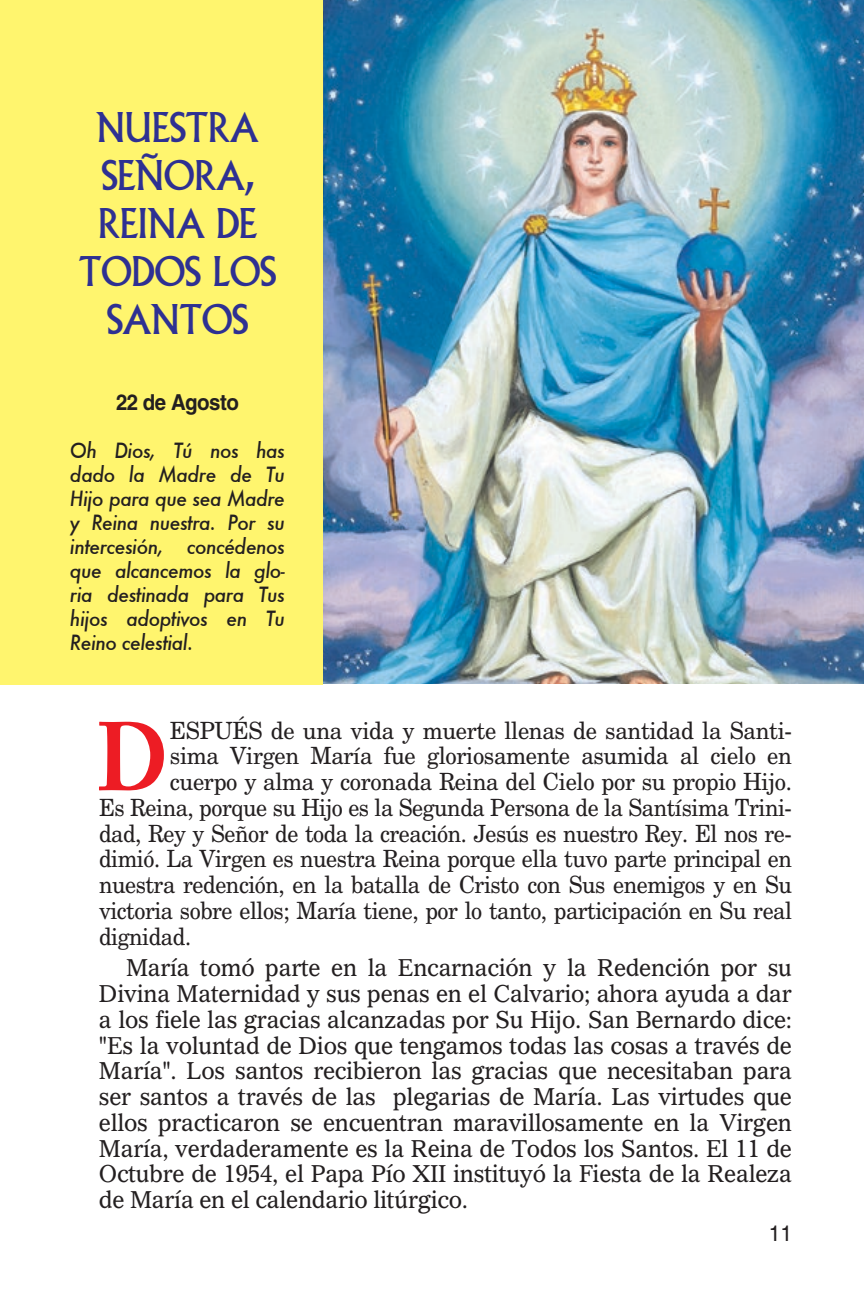
<style>
.page{position:relative;width:864px;height:1296px;background:#fff}
.page>*{position:absolute;margin:0;border:0;box-sizing:border-box;transform-origin:0 0}
.t1{font:700 96.2px "Adobe Caslon Pro";color:#ed1c24;scale:.88 1}
.t2{font:40px/48px "Albertus";letter-spacing:-.025em;color:#2e3092;text-align:center;scale:.93 1}
.t3{font:23.8px/25.8px "Gazette LH";letter-spacing:-.015em;color:#231f20;text-align:justify;scale:.95 1}
.t4{font:23.8px "New Century Schlbk";letter-spacing:-.02em;color:#231f20;scale:.93 1}
.t5{font:23.8px "New Century Schlbk";letter-spacing:-.02em;color:#231f20;scale:.95 1}
.t6{font:700 22px "Helvetica";letter-spacing:-.025em;color:#231f20;scale:.93 1}
.t7{font:22px "Helvetica";color:#231f20;scale:.95 1}
.t8{font:italic 500 20.4px/24px "Futura";letter-spacing:-.025em;color:#231f20;text-align:justify;scale:.93 1}
</style>
<div class="page">
<img style="left:323px;top:0;width:541px;height:684px">
<div style="left:0;top:0;width:323px;height:684px;background:#fff56e"></div>
<h2 class="t2" style="left:79px;top:104px;width:214px">NUESTRA<br>SEñORA,<br>REINA DE<br>TODOS LOS<br>SANTOS</h2>
<p class="t6" style="left:116px;top:388px;width:134px">22 de Agosto</p>
<p class="t8" style="left:70px;top:438px;width:233px">Oh Dios, Tú nos has dado la Madre de Tu Hijo para que sea Madre y Reina nuestra. Por su intercesión, concédenos que alcancemos la glo&shy;ria destinada para Tus hijos adoptivos en Tu Reino celestial.</p>
<h1 class="t1" style="left:97px;top:701px;width:82px">D</h1>
<p class="t5" style="left:170px;top:715px;width:656px">ESPUÉS de una vida y muerte llenas de santidad la Santi-</p>
<p class="t5" style="left:170px;top:741px;width:656px">sima Virgen María fue gloriosamente asumida al cielo en</p>
<p class="t5" style="left:170px;top:767px;width:656px">cuerpo y alma y coronada Reina del Cielo por su propio Hijo.</p>
<p class="t4" style="left:99px;top:793px;width:747px">Es Reina, porque su Hijo es la Segunda Persona de la Santísima Trini-</p>
<p class="t4" style="left:99px;top:818px;width:747px">dad, Rey y Señor de toda la creación. Jesús es nuestro Rey. El nos re-</p>
<p class="t4" style="left:99px;top:844px;width:747px">dimió. La Virgen es nuestra Reina porque ella tuvo parte principal en</p>
<p class="t4" style="left:99px;top:870px;width:747px">nuestra redención, en la batalla de Cristo con Sus enemigos y en Su</p>
<p class="t4" style="left:99px;top:896px;width:747px">victoria sobre ellos; María tiene, por lo tanto, participación en Su real</p>
<p class="t4" style="left:99px;top:921px;width:101px">dignidad.</p>
<p class="t3" style="left:99px;top:955px;width:731px;text-indent:27px">María tomó parte en la Encarnación y la Redención por su Divina Maternidad y sus penas en el Calvario; ahora ayuda a dar a los fiele las gracias alcanzadas por Su Hijo. San Bernardo dice: "Es la voluntad de Dios que tengamos todas las cosas a través de María". Los santos recibieron las gracias que necesitaban para ser santos a través de las plegarias de María. Las virtudes que ellos practicaron se encuentran maravillosamente en la Virgen María, verdaderamente es la Reina de Todos los Santos. El 11 de Octubre de 1954, el Papa Pío XII instituyó la Fiesta de la Realeza de María en el calendario litúrgico.</p>
<p class="t7" style="left:769px;top:1221px;width:26px">11</p>
</div>
